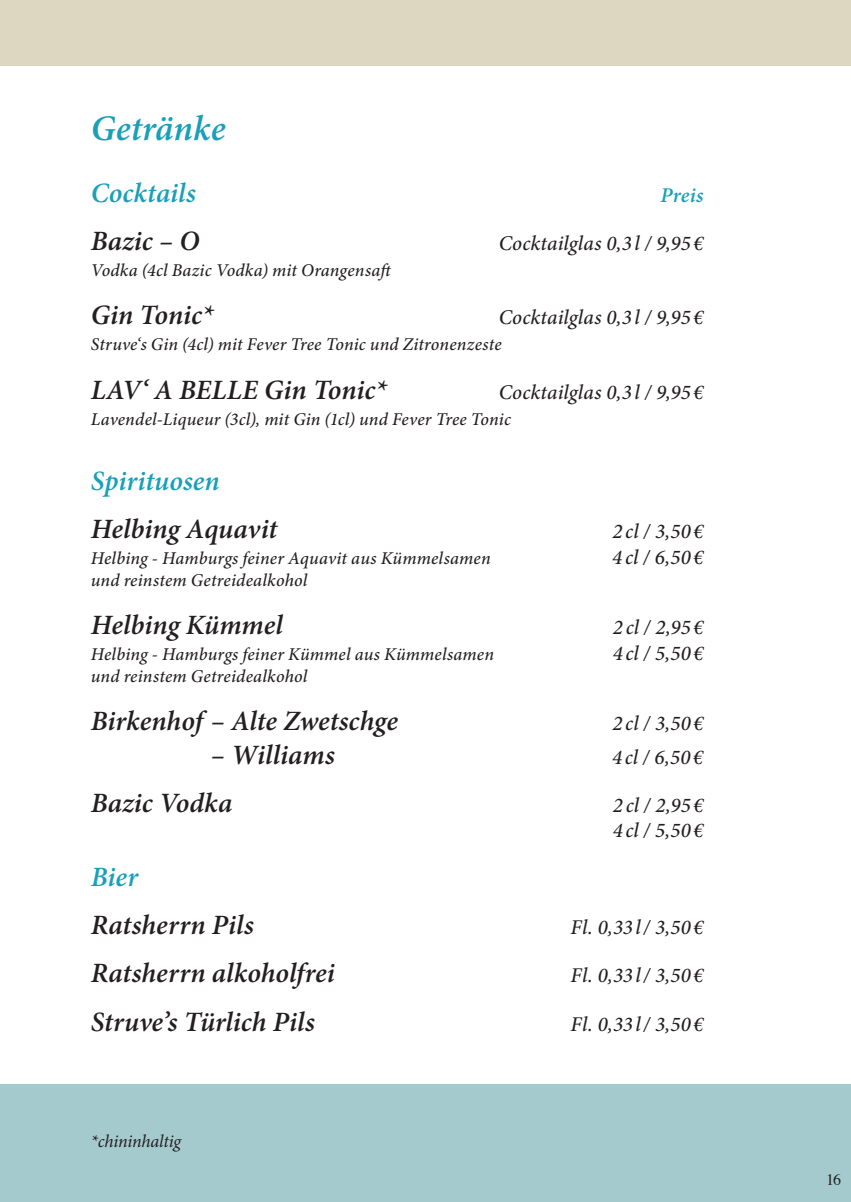
<style>
.page{position:relative;width:851px;height:1202px;background:#fff}
.page>*{position:absolute;margin:0;border:0;box-sizing:border-box;transform-origin:0 0}
.t1{font:italic 600 36px "Minion Pro";color:#18a0b9}
.t2{font:italic 600 28px "Minion Pro";color:#231f20}
.t3{font:italic 600 28px "Minion Pro";color:#18a0b9}
.t4{font:italic 500 21px/25.2px "Minion Pro";color:#231f20}
.t5{font:italic 600 21px "Minion Pro";letter-spacing:.01em;color:#18a0b9}
.t6{font:italic 500 18px "Minion Pro";letter-spacing:.01em;color:#231f20}
.t7{font:italic 18px "Minion Pro";letter-spacing:-.01em;color:#231f20}
.t8{font:16px "Times";color:#231f20}
</style>
<div class="page">
<div style="left:0;top:0;width:850px;height:66px;background:#ddd7c2"></div>
<div style="left:0;top:1084px;width:850px;height:118px;background:#a4cace"></div>
<h1 class="t1" style="left:91px;top:103px;width:136px">Getränke</h1>
<h2 class="t3" style="left:91px;top:173px;width:107px">Cocktails</h2>
<p class="t5" style="left:660px;top:180px;width:44px">Preis</p>
<h2 class="t2" style="left:91px;top:221px;width:110px">Bazic – O</h2>
<p class="t4" style="left:498px;top:230px;width:206px">Cocktailglas 0,3 l / 9,95 €</p>
<p class="t6" style="left:91px;top:258px;width:304px">Vodka (4cl Bazic Vodka) mit Orangensaft</p>
<h2 class="t2" style="left:91px;top:296px;width:124px">Gin Tonic*</h2>
<p class="t4" style="left:498px;top:305px;width:206px">Cocktailglas 0,3 l / 9,95 €</p>
<p class="t6" style="left:91px;top:332px;width:412px">Struve‘s Gin (4cl) mit Fever Tree Tonic und Zitronenzeste</p>
<h2 class="t2" style="left:91px;top:370px;width:297px">LAV‘ A BELLE Gin Tonic*</h2>
<p class="t4" style="left:498px;top:379px;width:206px">Cocktailglas 0,3 l / 9,95 €</p>
<p class="t6" style="left:91px;top:406px;width:422px">Lavendel-Liqueur (3cl), mit Gin (1cl) und Fever Tree Tonic</p>
<h2 class="t3" style="left:91px;top:461px;width:130px">Spirituosen</h2>
<h2 class="t2" style="left:91px;top:510px;width:188px">Helbing Aquavit</h2>
<p class="t4" style="left:612px;top:519px;width:92px">2 cl / 3,50 €</p>
<p class="t6" style="left:91px;top:546px;width:401px">Helbing - Hamburgs feiner Aquavit aus Kümmelsamen</p>
<p class="t4" style="left:612px;top:545px;width:93px">4cl / 6,50€</p>
<p class="t6" style="left:91px;top:568px;width:218px">und reinstem Getreidealkohol</p>
<h2 class="t2" style="left:91px;top:606px;width:194px">Helbing Kümmel</h2>
<p class="t4" style="left:613px;top:615px;width:92px">2 cl / 2,95 €</p>
<p class="t6" style="left:91px;top:642px;width:405px">Helbing - Hamburgs feiner Kümmel aus Kümmelsamen</p>
<p class="t4" style="left:612px;top:641px;width:92px">4 cl / 5,50 €</p>
<p class="t6" style="left:91px;top:664px;width:218px">und reinstem Getreidealkohol</p>
<h2 class="t2" style="left:91px;top:702px;width:308px">Birkenhof – Alte Zwetschge</h2>
<p class="t4" style="left:612px;top:711px;width:92px">2 cl / 3,50 €</p>
<h2 class="t2" style="left:211px;top:735px;width:125px">– Williams</h2>
<p class="t4" style="left:612px;top:744px;width:93px">4cl / 6,50€</p>
<h2 class="t2" style="left:91px;top:783px;width:143px">Bazic Vodka</h2>
<p class="t4" style="left:612px;top:793px;width:92px">2 cl / 2,95 €<br>4 cl / 5,50 €</p>
<h2 class="t3" style="left:91px;top:857px;width:49px">Bier</h2>
<h2 class="t2" style="left:91px;top:905px;width:165px">Ratsherrn Pils</h2>
<p class="t4" style="left:570px;top:915px;width:134px">Fl. 0,33l/ 3,50 €</p>
<h2 class="t2" style="left:91px;top:954px;width:245px">Ratsherrn alkoholfrei</h2>
<p class="t4" style="left:570px;top:963px;width:134px">Fl. 0,33l/ 3,50 €</p>
<h2 class="t2" style="left:91px;top:1002px;width:225px">Struve’s Türlich Pils</h2>
<p class="t4" style="left:570px;top:1011px;width:134px">Fl. 0,33l/ 3,50 €</p>
<p class="t7" style="left:91px;top:1129px;width:92px">*chininhaltig</p>
<p class="t8" style="left:826px;top:1165px;width:16px">16</p>
</div>
